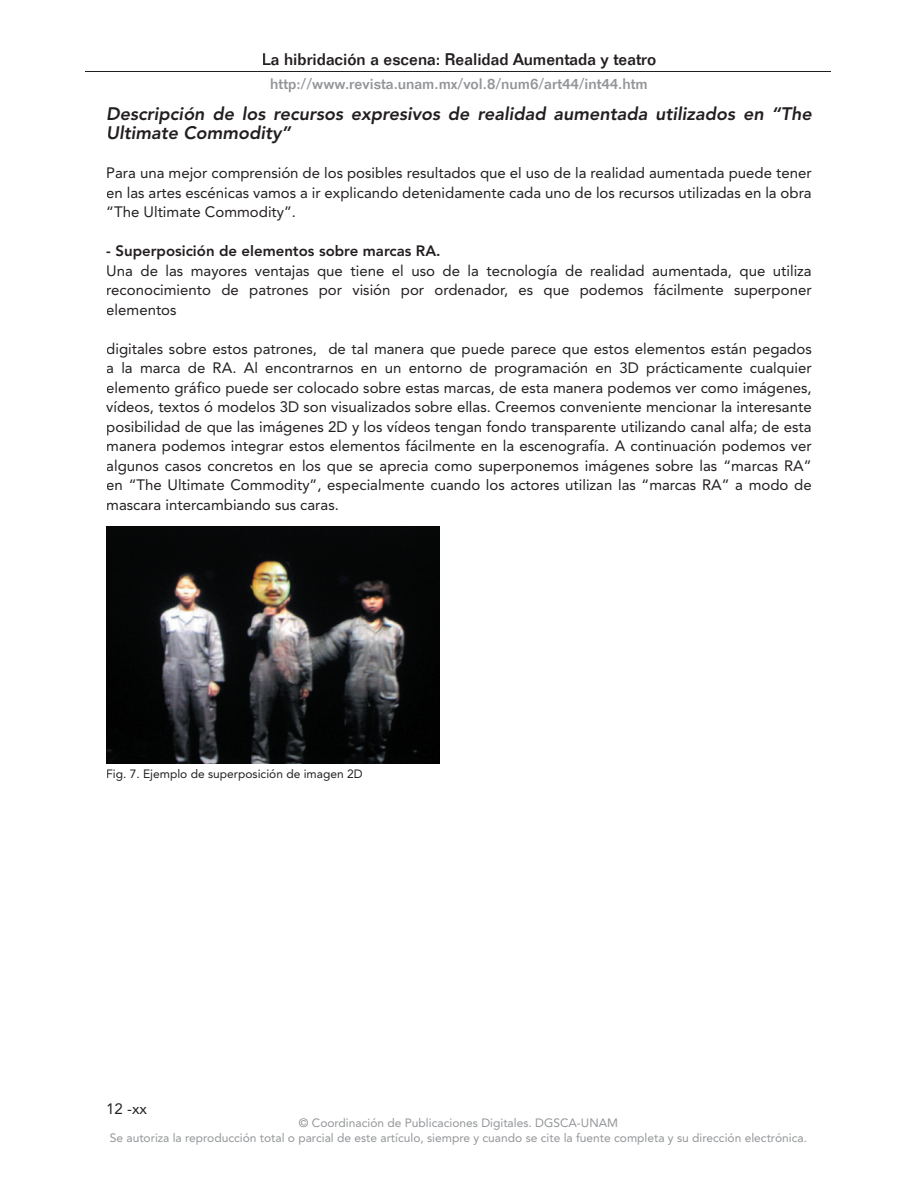
<style>
.page{position:relative;width:918px;height:1188px;background:#fff}
.page>*{position:absolute;margin:0;border:0;box-sizing:border-box;transform-origin:0 0}
.t1{font:italic 800 18px/19.5px "Avenir";color:#231f20}
.t2{font:500 16.5px "Folio";color:#231f20}
.t3{font:15px/19.5px "Avenir";color:#231f20;text-align:justify}
.t4{font:500 15px "Folio";color:#939598}
.t5{font:800 15px "Avenir";color:#231f20}
.t6{font:12px/15px "Avenir";color:#939598;text-align:center}
.t7{font:12px "Avenir";color:#231f20}
.s1{color:#808285}
</style>
<div class="page">
<hr style="left:85px;top:71px;width:746px;height:1px;background:#231f20">
<img style="left:106px;top:527px;width:333px;height:236px">
<p class="t2" style="left:262px;top:50px;width:396px">La hibridación a escena: Realidad Aumentada y teatro</p>
<p class="t4" style="left:270px;top:75px;width:379px">http://www.revista.unam.mx/vol.8/num6/art44/int44.htm</p>
<p class="t1" style="left:106px;top:104px;width:707px">Descripción de los recursos expresivos de realidad aumentada utilizados en “The<br>Ultimate Commodity”</p>
<p class="t3" style="left:106px;top:164px;width:707px">Para una mejor comprensión de los posibles resultados que el uso de la realidad aumentada puede tener en las artes escénicas vamos a ir explicando detenidamente cada uno de los recursos utilizadas en la obra “The Ultimate Commodity”.</p>
<p class="t5" style="left:106px;top:242px;width:336px">- Superposición de elementos sobre marcas RA.</p>
<p class="t3" style="left:106px;top:261px;width:707px">Una de las mayores ventajas que tiene el uso de la tecnología de realidad aumentada, que utiliza reconocimiento de patrones por visión por ordenador, es que podemos fácilmente superponer elementos</p>
<p class="t3" style="left:106px;top:339px;width:707px">digitales sobre estos patrones, de tal manera que puede parece que estos elementos están pegados a la marca de RA. Al encontrarnos en un entorno de programación en 3D prácticamente cualquier elemento gráfico puede ser colocado sobre estas marcas, de esta manera podemos ver como imágenes, vídeos, textos ó modelos 3D son visualizados sobre ellas. Creemos conveniente mencionar la interesante posibilidad de que las imágenes 2D y los vídeos tengan fondo transparente utilizando canal alfa; de esta manera podemos integrar estos elementos fácilmente en la escenografía. A continuación podemos ver algunos casos concretos en los que se aprecia como superponemos imágenes sobre las “marcas RA” en “The Ultimate Commodity”, especialmente cuando los actores utilizan las “marcas RA” a modo de mascara intercambiando sus caras.</p>
<p class="t7" style="left:106px;top:767px;width:258px">Fig. 7. Ejemplo de superposición de imagen 2D</p>
<p class="t3" style="left:106px;top:1099px;width:42px">12 -xx</p>
<p class="t6" style="left:110px;top:1116px;width:699px"><span class="s1">©</span> Coordinación de Publicaciones Digitales. DGSCA-UNAM<br>Se autoriza la reproducción total o parcial de este artículo, siempre y cuando se cite la fuente completa y su dirección electrónica.</p>
</div>
